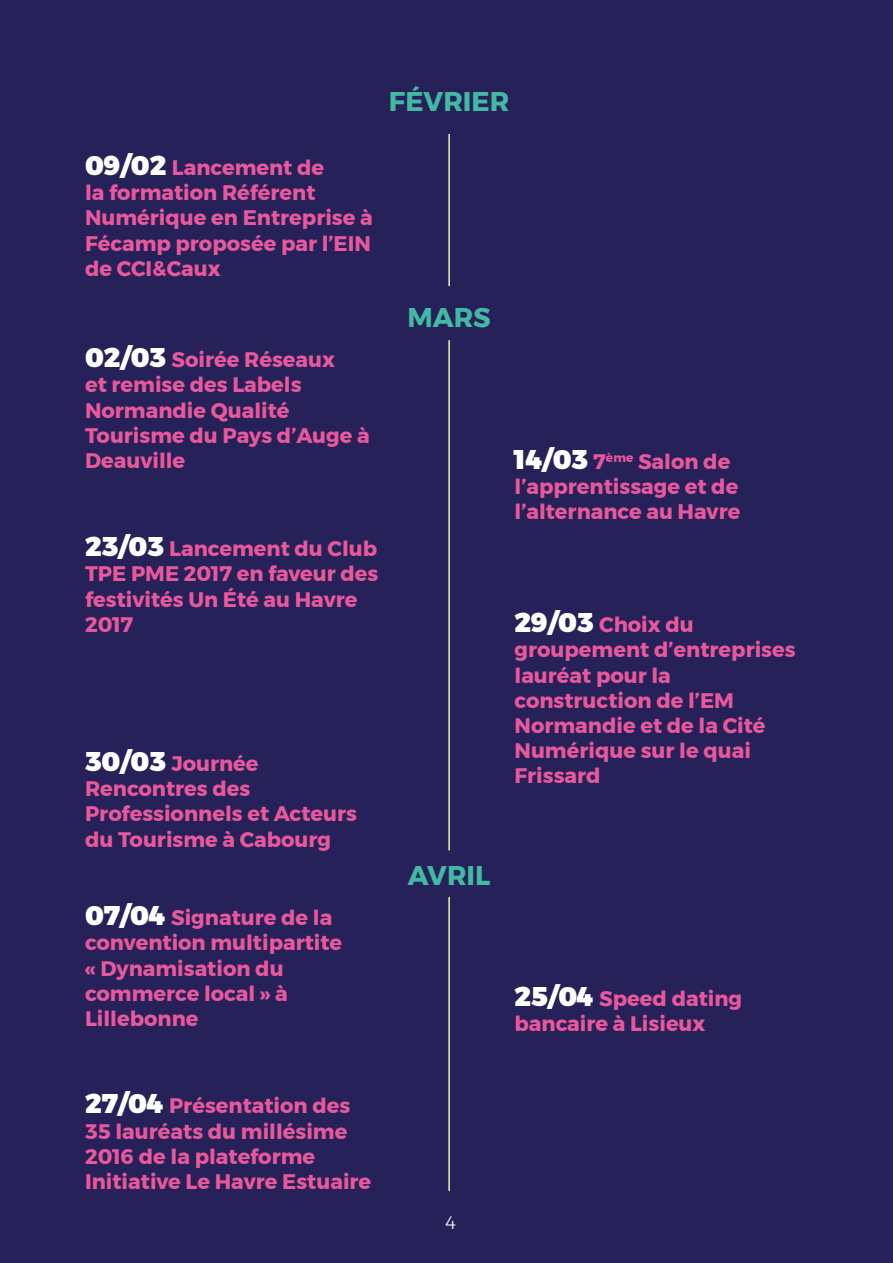
<style>
.page{position:relative;width:893px;height:1263px;background:#262158}
.page>*{position:absolute;margin:0;border:0;box-sizing:border-box;transform-origin:0 0}
.t1{font:700 27px "Montserrat";color:#42b9a5}
.t2{font:700 21px/25.2px "Montserrat";color:#e7589c}
.t3{font:300 18px "Montserrat";color:#fff}
.s1{font-weight:900;font-size:27px;color:#fff}
</style>
<div class="page">
<hr style="left:448px;top:134px;width:2px;height:152px;background:#eff0a8">
<hr style="left:448px;top:897px;width:2px;height:294px;background:#eff0a8">
<hr style="left:448px;top:340px;width:2px;height:510px;background:#eff0a8">
<p class="t1" style="left:389px;top:80px;width:122px">FÉVRIER</p>
<p class="t2" style="left:85px;top:155px;width:289px"><span class="s1">09/02</span> Lancement de<br>la formation Référent<br>Numérique en Entreprise à<br>Fécamp proposée par l’EIN de CCI&amp;Caux</p>
<p class="t2" style="left:85px;top:347px;width:286px"><span class="s1">02/03</span> Soirée Réseaux<br>et remise des Labels<br>Normandie Qualité<br>Tourisme du Pays d’Auge à<br>Deauville</p>
<p class="t2" style="left:85px;top:536px;width:295px"><span class="s1">23/03</span> Lancement du Club<br>TPE PME 2017 en faveur des festivités Un Été au Havre<br>2017</p>
<p class="t2" style="left:85px;top:751px;width:273px"><span class="s1">30/03</span> Journée<br>Rencontres des<br>Professionnels et Acteurs du Tourisme à Cabourg</p>
<p class="t2" style="left:85px;top:905px;width:259px"><span class="s1">07/04</span> Signature de la convention multipartite « Dynamisation du commerce local » à<br>Lillebonne</p>
<p class="t1" style="left:408px;top:296px;width:85px">MARS</p>
<p class="t2" style="left:514px;top:448px;width:227px"><span class="s1">14/03</span> 7<sup>ème</sup> Salon de l’apprentissage et de l’alternance au Havre</p>
<p class="t2" style="left:514px;top:612px;width:283px"><span class="s1">29/03</span> Choix du groupement d’entreprises lauréat pour la construction de l’EM<br>Normandie et de la Cité<br>Numérique sur le quai<br>Frissard</p>
<p class="t1" style="left:408px;top:853px;width:84px">AVRIL</p>
<p class="t2" style="left:514px;top:986px;width:229px"><span class="s1">25/04</span> Speed dating bancaire à Lisieux</p>
<p class="t2" style="left:85px;top:1093px;width:288px"><span class="s1">27/04</span> Présentation des<br>35 lauréats du millésime<br>2016 de la plateforme<br>Initiative Le Havre Estuaire</p>
<p class="t3" style="left:445px;top:1209px;width:12px">4</p>
</div>
